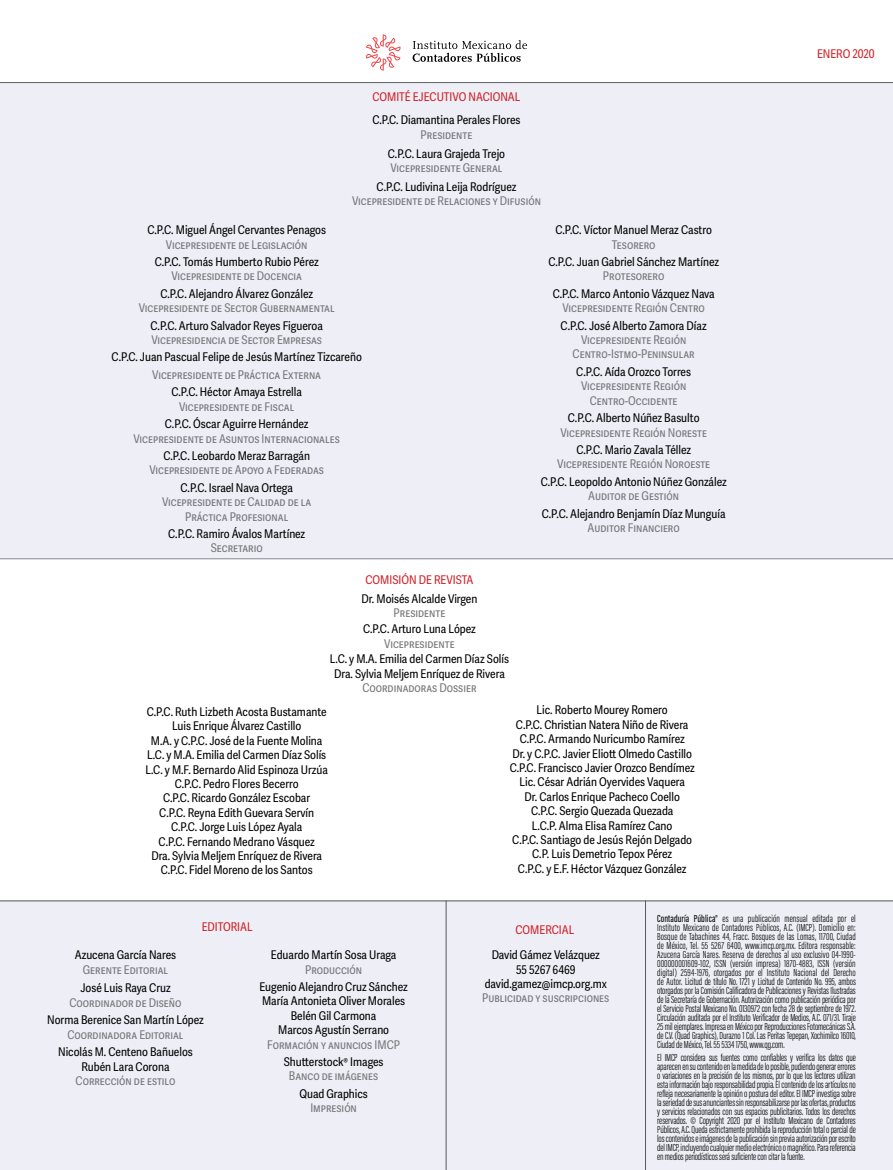
<style>
.page{position:relative;width:893px;height:1170px;background:#fff}
.page>*{position:absolute;margin:0;border:0;box-sizing:border-box;transform-origin:0 0}
.t1{font:12px/14.4px "Adelle Sans Cnd";color:#000;text-align:center}
.t2{font:12px/14.4px "Adelle Sans Cnd";color:#77787b;text-align:center}
.t3{font:12px "Adelle Sans Cnd";color:#d02127}
.t4{font:300 10.5px/9px "Acumin Pro Extra Cond";letter-spacing:-.01em;color:#000;text-align:justify}
.s1{font-weight:500}
</style>
<div class="page">
<div style="left:0;top:900px;width:893px;height:269px;background:#eeeff6"></div>
<hr style="left:0;top:558px;width:893px;height:1px;background:#58595b">
<hr style="left:0;top:82px;width:893px;height:1px;background:#58595b">
<hr style="left:0;top:900px;width:893px;height:1px;background:#58595b">
<hr style="left:645px;top:900px;width:1px;height:269px;background:#58595b">
<hr style="left:446px;top:900px;width:1px;height:269px;background:#58595b">
<svg style="left:366px;top:35px;width:35px;height:35px"></svg>
<svg style="left:413px;top:40px;width:114px;height:22px"></svg>
<div style="left:0;top:83px;width:893px;height:475px;background:#eeeff6"></div>
<p class="t3" style="left:372px;top:88px;width:150px">COMITÉ EJECUTIVO NACIONAL</p>
<p class="t1" style="left:372px;top:112px;width:150px">C.P.C. Diamantina Perales Flores</p>
<p class="t2" style="left:421px;top:127px;width:53px">Presidente</p>
<p class="t1" style="left:388px;top:146px;width:119px">C.P.C. Laura Grajeda Trejo</p>
<p class="t2" style="left:390px;top:160px;width:114px">Vicepresidente General</p>
<p class="t1" style="left:377px;top:179px;width:141px">C.P.C. Ludivina Leija Rodríguez</p>
<p class="t2" style="left:352px;top:193px;width:190px">Vicepresidente de Relaciones y Difusión</p>
<p class="t1" style="left:147px;top:222px;width:180px">C.P.C. Miguel Ángel Cervantes Penagos</p>
<p class="t2" style="left:166px;top:237px;width:143px">Vicepresidente de Legislación</p>
<p class="t1" style="left:155px;top:254px;width:166px">C.P.C. Tomás Humberto Rubio Pérez</p>
<p class="t2" style="left:171px;top:268px;width:132px">Vicepresidente de Docencia</p>
<p class="t1" style="left:160px;top:286px;width:154px">C.P.C. Alejandro Álvarez González</p>
<p class="t2" style="left:139px;top:300px;width:197px">Vicepresidente de Sector Gubernamental</p>
<p class="t1" style="left:151px;top:318px;width:174px">C.P.C. Arturo Salvador Reyes Figueroa</p>
<p class="t2" style="left:151px;top:332px;width:172px">Vicepresidencia de Sector Empresas</p>
<p class="t1" style="left:112px;top:349px;width:252px">C.P.C. Juan Pascual Felipe de Jesús Martínez Tizcareño</p>
<p class="t2" style="left:152px;top:367px;width:170px">Vicepresidente de Práctica Externa</p>
<p class="t1" style="left:171px;top:384px;width:132px">C.P.C. Héctor Amaya Estrella</p>
<p class="t2" style="left:179px;top:399px;width:117px">Vicepresidente de Fiscal</p>
<p class="t1" style="left:165px;top:416px;width:145px">C.P.C. Óscar Aguirre Hernández</p>
<p class="t2" style="left:133px;top:430px;width:208px">Vicepresidente de Asuntos Internacionales</p>
<p class="t1" style="left:163px;top:448px;width:148px">C.P.C. Leobardo Meraz Barragán</p>
<p class="t2" style="left:149px;top:462px;width:176px">Vicepresidente de Apoyo a Federadas</p>
<p class="t1" style="left:181px;top:480px;width:114px">C.P.C. Israel Nava Ortega</p>
<p class="t2" style="left:162px;top:494px;width:151px">Vicepresidente de Calidad de la<br>Práctica Profesional</p>
<p class="t1" style="left:168px;top:526px;width:139px">C.P.C. Ramiro Ávalos Martínez</p>
<p class="t2" style="left:211px;top:540px;width:53px">Secretario</p>
<p class="t3" style="left:365px;top:571px;width:109px">COMISIÓN DE REVISTA</p>
<p class="t1" style="left:362px;top:591px;width:117px">Dr. Moisés Alcalde Virgen</p>
<p class="t2" style="left:394px;top:605px;width:53px">Presidente</p>
<p class="t1" style="left:363px;top:621px;width:114px">C.P.C. Arturo Luna López</p>
<p class="t2" style="left:384px;top:635px;width:72px">Vicepresidente</p>
<p class="t1" style="left:330px;top:651px;width:181px">L.C. y M.A. Emilia del Carmen Díaz Solís<br>Dra. Sylvia Meljem Enríquez de Rivera</p>
<p class="t2" style="left:362px;top:680px;width:116px">Coordinadoras Dossier</p>
<p class="t1" style="left:555px;top:222px;width:158px">C.P.C. Víctor Manuel Meraz Castro</p>
<p class="t2" style="left:612px;top:237px;width:45px">Tesorero</p>
<p class="t1" style="left:548px;top:254px;width:172px">C.P.C. Juan Gabriel Sánchez Martínez</p>
<p class="t2" style="left:603px;top:268px;width:63px">Protesorero</p>
<p class="t1" style="left:553px;top:286px;width:164px">C.P.C. Marco Antonio Vázquez Nava</p>
<p class="t2" style="left:562px;top:300px;width:144px">Vicepresidente Región Centro</p>
<p class="t1" style="left:561px;top:318px;width:148px">C.P.C. José Alberto Zamora Díaz</p>
<p class="t2" style="left:573px;top:332px;width:124px">Vicepresidente Región<br>Centro-Istmo-Peninsular</p>
<p class="t1" style="left:576px;top:364px;width:116px">C.P.C. Aída Orozco Torres</p>
<p class="t2" style="left:581px;top:378px;width:107px">Vicepresidente Región<br>Centro-Occidente</p>
<p class="t1" style="left:568px;top:410px;width:133px">C.P.C. Alberto Núñez Basulto</p>
<p class="t2" style="left:560px;top:424px;width:148px">Vicepresidente Región Noreste</p>
<p class="t1" style="left:576px;top:442px;width:116px">C.P.C. Mario Zavala Téllez</p>
<p class="t2" style="left:557px;top:456px;width:154px">Vicepresidente Región Noroeste</p>
<p class="t1" style="left:541px;top:474px;width:187px">C.P.C. Leopoldo Antonio Núñez González</p>
<p class="t2" style="left:588px;top:488px;width:92px">Auditor de Gestión</p>
<p class="t1" style="left:542px;top:505px;width:185px">C.P.C. Alejandro Benjamín Díaz Munguía</p>
<p class="t2" style="left:588px;top:520px;width:94px">Auditor Financiero</p>
<p class="t1" style="left:146px;top:704px;width:184px">C.P.C. Ruth Lizbeth Acosta Bustamante Luis Enrique Álvarez Castillo<br>M.A. y C.P.C. José de la Fuente Molina L.C. y M.A. Emilia del Carmen Díaz Solís L.C. y M.F. Bernardo Alid Espinoza Urzúa C.P.C. Pedro Flores Becerro<br>C.P.C. Ricardo González Escobar<br>C.P.C. Reyna Edith Guevara Servín C.P.C. Jorge Luis López Ayala<br>C.P.C. Fernando Medrano Vásquez<br>Dra. Sylvia Meljem Enríquez de Rivera C.P.C. Fidel Moreno de los Santos</p>
<p class="t1" style="left:510px;top:702px;width:186px">Lic. Roberto Mourey Romero<br>C.P.C. Christian Natera Niño de Rivera C.P.C. Armando Nuricumbo Ramírez<br>Dr. y C.P.C. Javier Eliott Olmedo Castillo C.P.C. Francisco Javier Orozco Bendímez Lic. César Adrián Oyervides Vaquera<br>Dr. Carlos Enrique Pacheco Coello<br>C.P.C. Sergio Quezada Quezada<br>L.C.P. Alma Elisa Ramírez Cano<br>C.P.C. Santiago de Jesús Rejón Delgado C.P. Luis Demetrio Tepox Pérez<br>C.P.C. y E.F. Héctor Vázquez González</p>
<p class="t3" style="left:817px;top:45px;width:59px">ENERO 2020</p>
<p class="t3" style="left:202px;top:917px;width:53px">EDITORIAL</p>
<p class="t4" style="left:657px;top:913px;width:200px"><span class="s1">Contaduría Pública®</span> es una publicación mensual editada por el Instituto Mexicano de Contadores Públicos, A.C. (IMCP). Domicilio en:<br>Bosque de Tabachines 44, Fracc. Bosques de las Lomas, 11700, Ciudad de México, Tel. 55 5267 6400, www.imcp.org.mx. Editora responsable:<br>Azucena García Nares. Reserva de derechos al uso exclusivo 04-1990- 000000001609-102, ISSN (versión impresa) 1870-4883, ISSN (versión digital) 2594-1976, otorgados por el Instituto Nacional del Derecho de Autor. Licitud de título No. 1721 y Licitud de Contenido No. 995, ambos otorgados por la Comisión Calificadora de Publicaciones y Revistas Ilustradas de la Secretaría de Gobernación. Autorización como publicación periódica por el Servicio Postal Mexicano No. 0130972 con fecha 28 de septiembre de 1972.<br>Circulación auditada por el Instituto Verificador de Medios, A.C. 071/31. Tiraje 25 mil ejemplares. Impresa en México por Reproducciones Fotomecánicas S.A. de C.V. (Quad Graphics), Durazno 1 Col. Las Peritas Tepepan, Xochimilco 16010, Ciudad de México, Tel. 55 5334 1750, www.qg.com.</p>
<p class="t4" style="left:657px;top:1053px;width:200px">El IMCP considera sus fuentes como confiables y verifica los datos que aparecen en su contenido en la medida de lo posible, pudiendo generar errores o variaciones en la precisión de los mismos, por lo que los lectores utilizan esta información bajo responsabilidad propia. El contenido de los artículos no refleja necesariamente la opinión o postura del editor. El IMCP investiga sobre la seriedad de sus anunciantes sin responsabilizarse por las ofertas, productos y servicios relacionados con sus espacios publicitarios. Todos los derechos reservados. © Copyright 2020 por el Instituto Mexicano de Contadores Públicos, A.C. Queda estrictamente prohibida la reproducción total o parcial de los contenidos e imágenes de la publicación sin previa autorización por escrito del IMCP, incluyendo cualquier medio electrónico o magnético. Para referencia en medios periodísticos será suficiente con citar la fuente.</p>
<p class="t3" style="left:516px;top:921px;width:60px">COMERCIAL</p>
<p class="t1" style="left:485px;top:947px;width:124px">David Gámez Velázquez<br>55 5267 6469 david.gamez@imcp.org.mx</p>
<p class="t2" style="left:482px;top:990px;width:129px">Publicidad y suscripciones</p>
<p class="t1" style="left:271px;top:947px;width:127px">Eduardo Martín Sosa Uraga</p>
<p class="t2" style="left:305px;top:961px;width:59px">Producción</p>
<p class="t1" style="left:259px;top:978px;width:150px">Eugenio Alejandro Cruz Sánchez<br>María Antonieta Oliver Morales<br>Belén Gil Carmona<br>Marcos Agustín Serrano</p>
<p class="t2" style="left:267px;top:1036px;width:134px">Formación y anuncios IMCP</p>
<p class="t1" style="left:284px;top:1053px;width:101px">Shutterstock® Images</p>
<p class="t2" style="left:289px;top:1068px;width:91px">Banco de imágenes</p>
<p class="t1" style="left:299px;top:1085px;width:70px">Quad Graphics</p>
<p class="t2" style="left:310px;top:1100px;width:48px">Impresión</p>
<p class="t1" style="left:75px;top:947px;width:103px">Azucena García Nares</p>
<p class="t2" style="left:83px;top:961px;width:87px">Gerente Editorial</p>
<p class="t1" style="left:80px;top:980px;width:92px">José Luis Raya Cruz</p>
<p class="t2" style="left:70px;top:994px;width:114px">Coordinador de Diseño</p>
<p class="t1" style="left:47px;top:1012px;width:158px">Norma Berenice San Martín López</p>
<p class="t2" style="left:67px;top:1026px;width:118px">Coordinadora Editorial</p>
<p class="t1" style="left:58px;top:1044px;width:136px">Nicolás M. Centeno Bañuelos<br>Rubén Lara Corona</p>
<p class="t2" style="left:76px;top:1072px;width:101px">Corrección de estilo</p>
</div>
